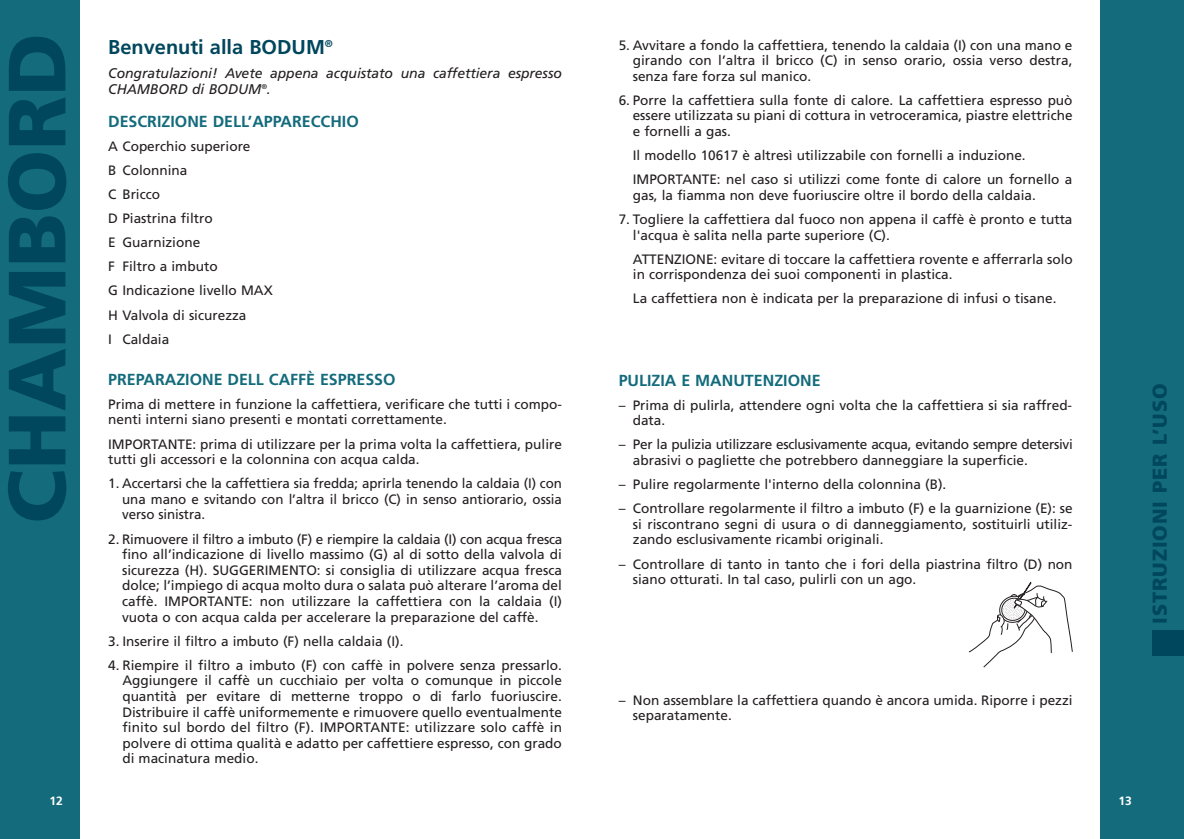
<style>
.page{position:relative;width:1184px;height:839px;background:#fff}
.page>*{position:absolute;margin:0;border:0;box-sizing:border-box;transform-origin:0 0}
.t1{font:900 81px "Frutiger";color:#00465d}
.t2{font:700 20px "Frutiger";color:#00465d}
.t3{font:900 20px "Frutiger";letter-spacing:.045em;color:#00465d}
.t4{font:700 16px "Frutiger";color:#136b7c}
.t5{font:italic 14px/15.6px "Frutiger";letter-spacing:-.005em;color:#231f20}
.t6{font:13.6px/15.6px "Frutiger";color:#231f20}
.t7{font:13.6px/15.6px "Frutiger";letter-spacing:-.02em;color:#231f20}
.t8{font:700 12px "Frutiger";color:#fff}
</style>
<div class="page">
<div style="left:1100px;top:0;width:83px;height:839px;background:#136b7c"></div>
<div style="left:1151px;top:630px;width:32px;height:25px;background:#00465d"></div>
<div style="left:0;top:0;width:80px;height:839px;background:#136b7c"></div>
<svg style="left:968px;top:581px;width:104px;height:86px"></svg>
<h1 class="t1" style="left:-12px;top:524px;width:492px;rotate:-90deg">CHAMBORD</h1>
<p class="t6" style="left:632px;top:37px;width:441px;text-align:justify;text-indent:-14px">5. Avvitare a fondo la caffettiera, tenendo la caldaia (I) con una mano e girando con l’altra il bricco (C) in senso orario, ossia verso destra, senza fare forza sul manico.</p>
<h2 class="t2" style="left:108px;top:36px;width:226px">Benvenuti alla BODUM<sup>®</sup></h2>
<p class="t5" style="left:108px;top:66px;width:455px">Congratulazioni! Avete appena acquistato una caffettiera espresso<br>CHAMBORD di BODUM<sup>®</sup>.</p>
<p class="t4" style="left:108px;top:112px;width:252px">DESCRIZIONE DELL’APPARECCHIO</p>
<p class="t6" style="left:108px;top:134px;width:166px;line-height:24.2px">A Coperchio superiore<br>B Colonnina<br>C Bricco<br>D Piastrina filtro<br>E Guarnizione<br>F Filtro a imbuto<br>G Indicazione livello MAX<br>H Valvola di sicurezza<br>I Caldaia</p>
<p class="t4" style="left:108px;top:370px;width:289px">PREPARAZIONE DELL CAFFÈ ESPRESSO</p>
<p class="t6" style="left:108px;top:396px;width:455px">Prima di mettere in funzione la caffettiera, verificare che tutti i compo&shy;nenti interni siano presenti e montati correttamente.</p>
<p class="t6" style="left:108px;top:436px;width:455px">IMPORTANTE: prima di utilizzare per la prima volta la caffettiera, pulire tutti gli accessori e la colonnina con acqua calda.</p>
<p class="t6" style="left:122px;top:476px;width:441px;text-align:justify;text-indent:-14px">1. Accertarsi che la caffettiera sia fredda; aprirla tenendo la caldaia (I) con una mano e svitando con l’altra il bricco (C) in senso antiorario, ossia verso sinistra.</p>
<p class="t6" style="left:122px;top:531px;width:442px;text-align:justify;text-indent:-14px">2. Rimuovere il filtro a imbuto (F) e riempire la caldaia (I) con acqua fresca fino all’indicazione di livello massimo (G) al di sotto della valvola di sicurezza (H). SUGGERIMENTO: si consiglia di utilizzare acqua fresca dolce; l’impiego di acqua molto dura o salata può alterare l’aroma del caffè. IMPORTANTE: non utilizzare la caffettiera con la caldaia (I) vuota o con acqua calda per accelerare la preparazione del caffè.</p>
<p class="t6" style="left:108px;top:633px;width:297px">3. Inserire il filtro a imbuto (F) nella caldaia (I).</p>
<p class="t6" style="left:122px;top:657px;width:441px;text-align:justify;text-indent:-14px">4. Riempire il filtro a imbuto (F) con caffè in polvere senza pressarlo.<br>Aggiungere il caffè un cucchiaio per volta o comunque in piccole quantità per evitare di metterne troppo o di farlo fuoriuscire.<br>Distribuire il caffè uniformemente e rimuovere quello eventualmente finito sul bordo del filtro (F). IMPORTANTE: utilizzare solo caffè in polvere di ottima qualità e adatto per caffettiere espresso, con grado di macinatura medio.</p>
<p class="t6" style="left:632px;top:92px;width:441px;text-align:justify;text-indent:-14px">6. Porre la caffettiera sulla fonte di calore. La caffettiera espresso può essere utilizzata su piani di cottura in vetroceramica, piastre elettriche e fornelli a gas.</p>
<p class="t6" style="left:633px;top:143px;width:441px;line-height:24.2px">Il modello 10617 è altresì utilizzabile con fornelli a induzione.<br>IMPORTANTE: nel caso si utilizzi come fonte di calore un fornello a</p>
<p class="t6" style="left:633px;top:187px;width:404px">gas, la fiamma non deve fuoriuscire oltre il bordo della caldaia.</p>
<p class="t6" style="left:633px;top:211px;width:441px;text-indent:-14px">7. Togliere la caffettiera dal fuoco non appena il caffè è pronto e tutta l'acqua è salita nella parte superiore (C).</p>
<p class="t6" style="left:633px;top:251px;width:441px">ATTENZIONE: evitare di toccare la caffettiera rovente e afferrarla solo in corrispondenza dei suoi componenti in plastica.</p>
<p class="t6" style="left:633px;top:291px;width:425px">La caffettiera non è indicata per la preparazione di infusi o tisane.</p>
<p class="t4" style="left:618px;top:371px;width:203px">PULIZIA E MANUTENZIONE</p>
<p class="t6" style="left:632px;top:397px;width:441px;text-indent:-14px">– Prima di pulirla, attendere ogni volta che la caffettiera si sia raffred&shy;data.</p>
<p class="t7" style="left:633px;top:437px;width:441px;text-indent:-14px">– Per la pulizia utilizzare esclusivamente acqua, evitando sempre detersivi abrasivi o pagliette che potrebbero danneggiare la superficie.</p>
<p class="t6" style="left:618px;top:476px;width:329px">– Pulire regolarmente l'interno della colonnina (B).</p>
<p class="t6" style="left:633px;top:501px;width:441px;text-align:justify;text-indent:-14px">– Controllare regolarmente il filtro a imbuto (F) e la guarnizione (E): se si riscontrano segni di usura o di danneggiamento, sostituirli utiliz&shy;zando esclusivamente ricambi originali.</p>
<p class="t6" style="left:633px;top:556px;width:441px;text-indent:-14px">– Controllare di tanto in tanto che i fori della piastrina filtro (D) non siano otturati. In tal caso, pulirli con un ago.</p>
<p class="t6" style="left:633px;top:692px;width:441px;text-indent:-14px">– Non assemblare la caffettiera quando è ancora umida. Riporre i pezzi separatamente.</p>
<p class="t8" style="left:49px;top:794px;width:15px">12</p>
<h2 class="t3" style="left:1147px;top:623px;width:241px;rotate:-90deg">ISTRUZIONI PER L’USO</h2>
<p class="t8" style="left:1118px;top:794px;width:15px">13</p>
</div>
